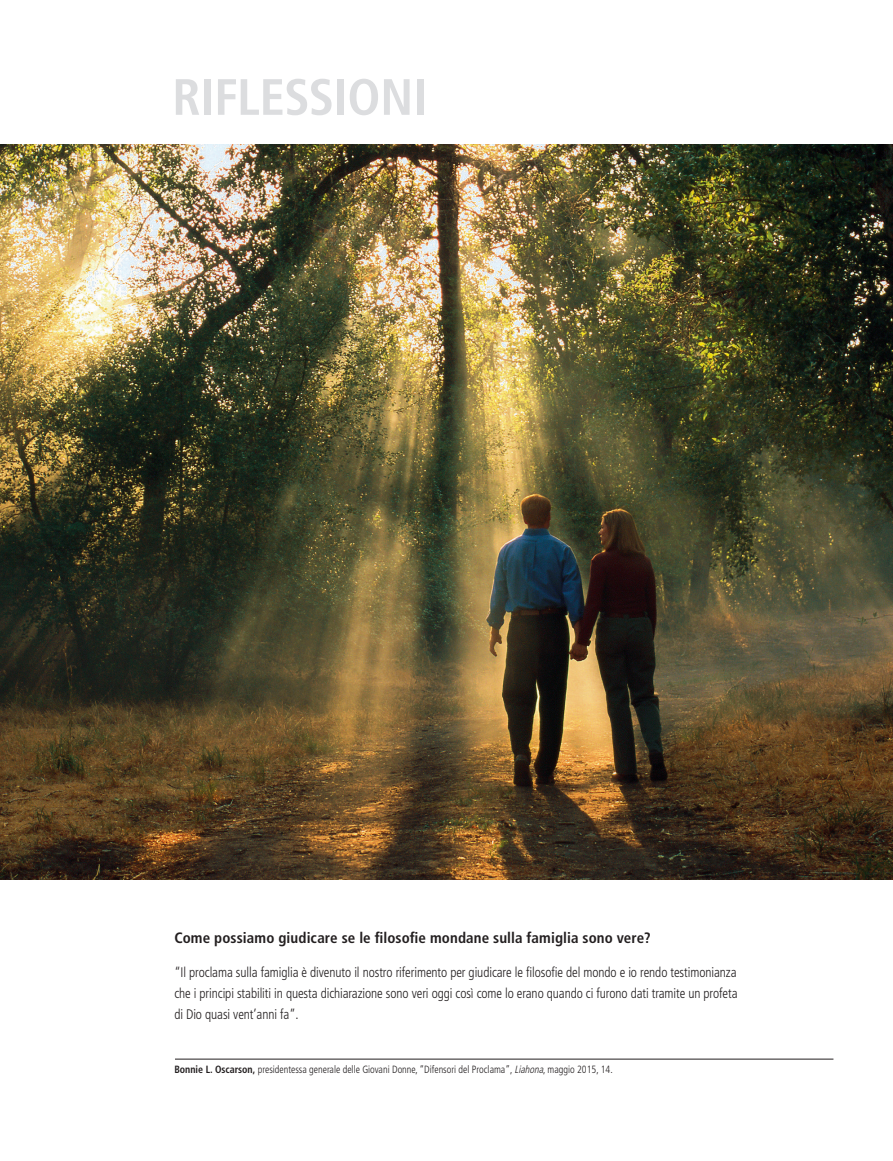
<style>
.page{position:relative;width:893px;height:1161px;background:#fff}
.page>*{position:absolute;margin:0;border:0;box-sizing:border-box;transform-origin:0 0}
.ARTCL_seriesTitle{font:700 condensed 51px "Frutigerlds Lat";letter-spacing:-.01em;color:#dcdddf}
.t1{font:700 condensed 15px "Frutigerlds Lat";letter-spacing:.01em;color:#231f20}
.FIGimg-CAP_para_firs{font:300 condensed 13.8px/21px "Frutigerlds Lat";letter-spacing:-.005em;color:#231f20;text-align:justify;scale:.95 1}
.t2{font:300 condensed 10.5px "Frutigerlds Lat";color:#231f20;scale:.95 1}
.s1{font-weight:700}
.s2{font-style:italic}
</style>
<div class="page">
<img style="left:0;top:145px;width:893px;height:734px">
<hr style="left:175px;top:1059px;width:658px;height:1px;background:#231f20">
<p class="ARTCL_seriesTitle" style="left:172px;top:58px;width:256px">RIFLESSIONI</p>
<p class="t1" style="left:174px;top:926px;width:478px">Come possiamo giudicare se le filosofie mondane sulla famiglia sono vere?</p>
<p class="FIGimg-CAP_para_firs" style="left:174px;top:961px;width:594px">“Il proclama sulla famiglia è divenuto il nostro riferimento per giudicare le filosofie del mondo e io rendo testimonianza che i principi stabiliti in questa dichiarazione sono veri oggi così come lo erano quando ci furono dati tramite un profeta di Dio quasi vent’anni fa”.</p>
<p class="t2" style="left:174px;top:1061px;width:463px"><span class="s1">Bonnie L. Oscarson,</span> presidentessa generale delle Giovani Donne, “Difensori del Proclama”, <span class="s2">Liahona</span>, maggio 2015, 14.</p>
</div>
